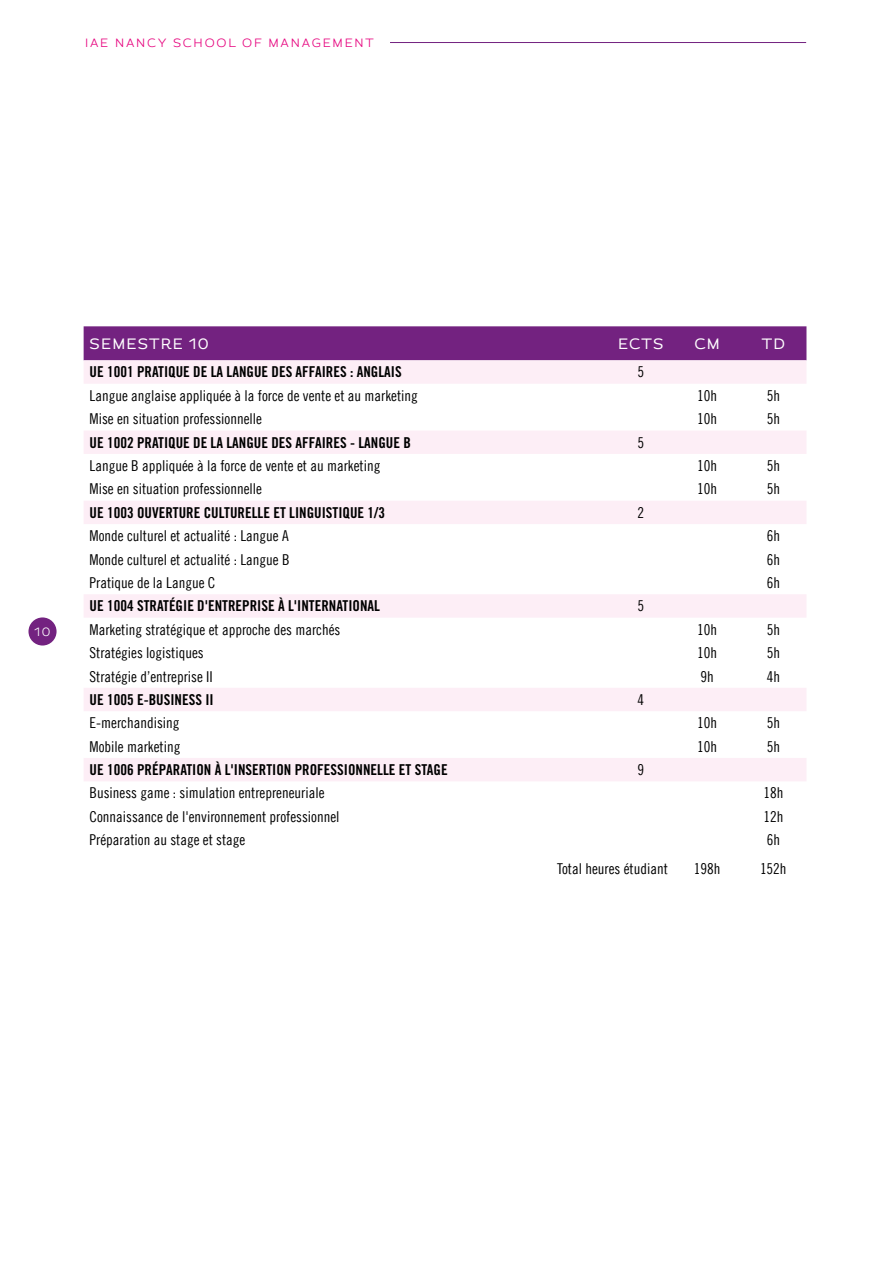
<style>
.page{position:relative;width:893px;height:1263px;background:#fff}
.page>*{position:absolute;margin:0;border:0;box-sizing:border-box;transform-origin:0 0}
.t1{font:15px "Trade Gothic LT Cond Eighteen";color:#000}
.t2{font:15px "Trade Gothic LT Std Bd Cn 20";color:#000}
.t3{font:15px "Magallanes";letter-spacing:.08em;color:#fff}
.t4{font:300 12px "Magallanes";letter-spacing:.15em;color:#e6007d}
.t5{font:300 12px "Magallanes";color:#fff}
</style>
<div class="page">
<div style="left:28px;top:617px;width:29px;height:28px;background:#732280;border-radius:50%"></div>
<hr style="left:390px;top:42px;width:416px;height:1px;background:#732280">
<div style="left:84px;top:326px;width:722px;height:34px;background:#732280"></div>
<svg style="left:84px;top:360px;width:722px;height:421px"></svg>
<p class="t4" style="left:85px;top:35px;width:290px">IAE NANCY SCHOOL OF MANAGEMENT</p>
<p class="t5" style="left:34px;top:624px;width:18px">10</p>
<p class="t3" style="left:90px;top:334px;width:121px">SEMESTRE 10</p>
<p class="t3" style="left:618px;top:334px;width:47px">ECTS</p>
<p class="t3" style="left:694px;top:334px;width:27px">CM</p>
<p class="t3" style="left:762px;top:334px;width:25px">TD</p>
<p class="t2" style="left:90px;top:363px;width:314px">UE 1001 PRATIQUE DE LA LANGUE DES AFFAIRES : ANGLAIS</p>
<p class="t1" style="left:637px;top:363px;width:8px">5</p>
<p class="t1" style="left:90px;top:387px;width:330px">Langue anglaise appliquée à la force de vente et au marketing</p>
<p class="t1" style="left:697px;top:387px;width:21px">10h</p>
<p class="t1" style="left:767px;top:387px;width:15px">5h</p>
<p class="t1" style="left:90px;top:410px;width:174px">Mise en situation professionnelle</p>
<p class="t1" style="left:697px;top:410px;width:21px">10h</p>
<p class="t1" style="left:767px;top:410px;width:15px">5h</p>
<p class="t2" style="left:90px;top:433px;width:323px">UE 1002 PRATIQUE DE LA LANGUE DES AFFAIRES - LANGUE B</p>
<p class="t1" style="left:637px;top:433px;width:8px">5</p>
<p class="t1" style="left:90px;top:457px;width:292px">Langue B appliquée à la force de vente et au marketing</p>
<p class="t1" style="left:697px;top:457px;width:21px">10h</p>
<p class="t1" style="left:767px;top:457px;width:15px">5h</p>
<p class="t1" style="left:90px;top:480px;width:174px">Mise en situation professionnelle</p>
<p class="t1" style="left:697px;top:480px;width:21px">10h</p>
<p class="t1" style="left:767px;top:480px;width:15px">5h</p>
<p class="t2" style="left:90px;top:503px;width:297px">UE 1003 OUVERTURE CULTURELLE ET LINGUISTIQUE 1/3</p>
<p class="t1" style="left:637px;top:503px;width:8px">2</p>
<p class="t1" style="left:90px;top:527px;width:201px">Monde culturel et actualité : Langue A</p>
<p class="t1" style="left:767px;top:527px;width:15px">6h</p>
<p class="t1" style="left:90px;top:550px;width:201px">Monde culturel et actualité : Langue B</p>
<p class="t1" style="left:767px;top:550px;width:15px">6h</p>
<p class="t1" style="left:90px;top:574px;width:127px">Pratique de la Langue C</p>
<p class="t1" style="left:767px;top:574px;width:15px">6h</p>
<p class="t2" style="left:90px;top:597px;width:292px">UE 1004 STRATÉGIE D'ENTREPRISE À L'INTERNATIONAL</p>
<p class="t1" style="left:637px;top:597px;width:8px">5</p>
<p class="t1" style="left:90px;top:620px;width:252px">Marketing stratégique et approche des marchés</p>
<p class="t1" style="left:697px;top:620px;width:21px">10h</p>
<p class="t1" style="left:767px;top:620px;width:15px">5h</p>
<p class="t1" style="left:90px;top:644px;width:116px">Stratégies logistiques</p>
<p class="t1" style="left:697px;top:644px;width:21px">10h</p>
<p class="t1" style="left:767px;top:644px;width:15px">5h</p>
<p class="t1" style="left:90px;top:667px;width:125px">Stratégie d’entreprise II</p>
<p class="t1" style="left:700px;top:667px;width:15px">9h</p>
<p class="t1" style="left:767px;top:667px;width:15px">4h</p>
<p class="t2" style="left:90px;top:690px;width:126px">UE 1005 E-BUSINESS II</p>
<p class="t1" style="left:637px;top:691px;width:8px">4</p>
<p class="t1" style="left:90px;top:714px;width:91px">E-merchandising</p>
<p class="t1" style="left:697px;top:714px;width:21px">10h</p>
<p class="t1" style="left:767px;top:714px;width:15px">5h</p>
<p class="t1" style="left:90px;top:737px;width:92px">Mobile marketing</p>
<p class="t1" style="left:697px;top:737px;width:21px">10h</p>
<p class="t1" style="left:767px;top:737px;width:15px">5h</p>
<p class="t2" style="left:90px;top:761px;width:360px">UE 1006 PRÉPARATION À L'INSERTION PROFESSIONNELLE ET STAGE</p>
<p class="t1" style="left:637px;top:761px;width:8px">9</p>
<p class="t1" style="left:90px;top:784px;width:236px">Business game : simulation entrepreneuriale</p>
<p class="t1" style="left:763px;top:784px;width:21px">18h</p>
<p class="t1" style="left:90px;top:807px;width:251px">Connaissance de l'environnement professionnel</p>
<p class="t1" style="left:763px;top:807px;width:21px">12h</p>
<p class="t1" style="left:90px;top:831px;width:157px">Préparation au stage et stage</p>
<p class="t1" style="left:767px;top:831px;width:15px">6h</p>
<p class="t1" style="left:557px;top:860px;width:112px">Total heures étudiant</p>
<p class="t1" style="left:694px;top:860px;width:28px">198h</p>
<p class="t1" style="left:760px;top:860px;width:28px">152h</p>
</div>
